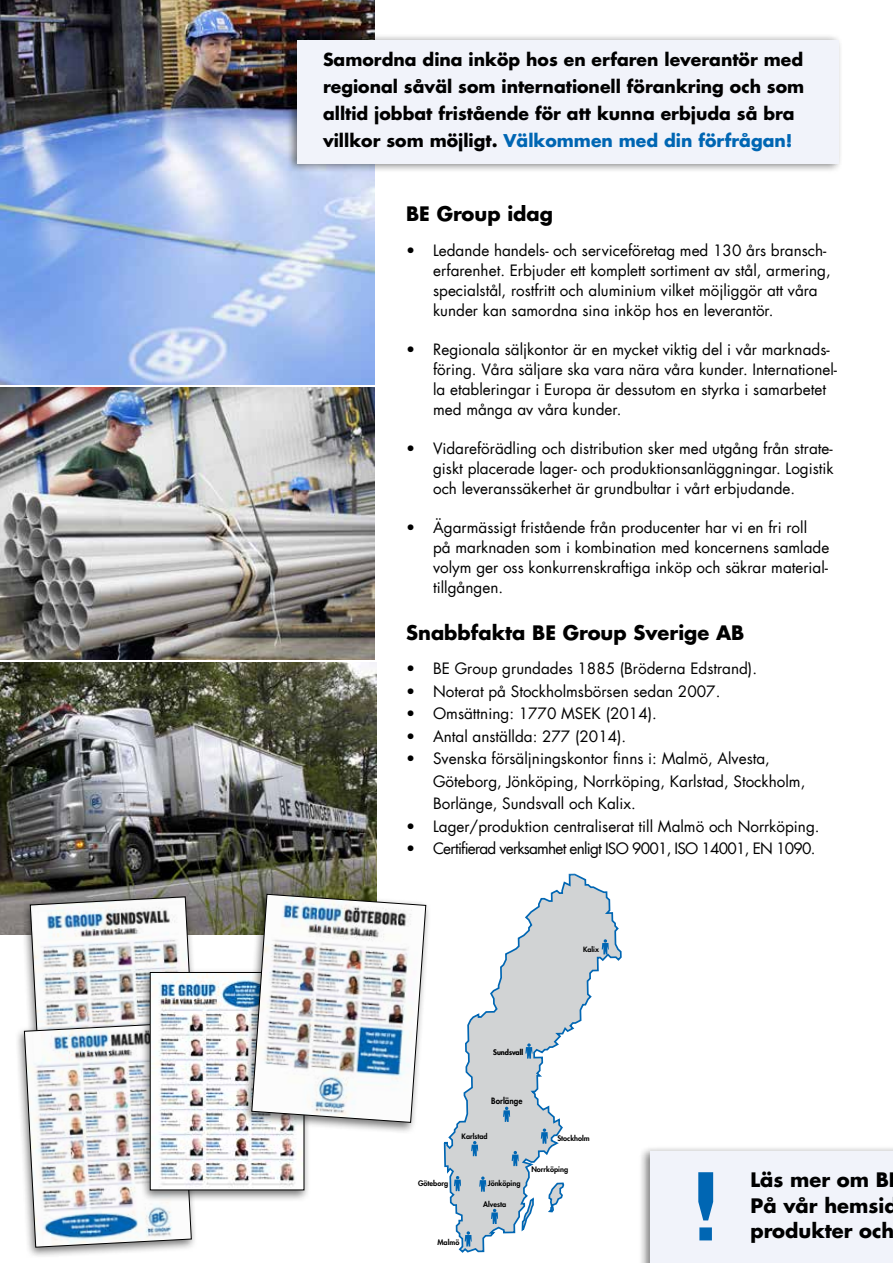
<style>
.page{position:relative;width:893px;height:1263px;background:#fff}
.page>*{position:absolute;margin:0;border:0;box-sizing:border-box;transform-origin:0 0}
.t1{font:102.45px "Knockout HTF70 Full Welterwt";color:#0066b3}
.t2{font:700 19.5px/25.5px "Futura";color:#000}
.t3{font:700 17.25px/27px "Futura";color:#000}
.t4{font:15.3px/19.8px "Futura";color:#000}
.t5{font:15.3px "Futura";letter-spacing:-.05em;color:#000}
.t6{font:800 8.55px "Futura";color:#000;scale:.94 1}
.t7{font:800 7.35px "Futura";color:#000}
.t8{font:800 7.2px "Futura";color:#000}
.s1{color:#0066b3}
</style>
<div class="page">
<svg style="left:443px;top:877px;width:179px;height:376px"></svg>
<svg style="left:546px;top:1181px;width:19px;height:32px"></svg>
<svg style="left:521px;top:1197px;width:14px;height:36px"></svg>
<svg style="left:465px;top:1231px;width:7px;height:15px"></svg>
<svg style="left:454px;top:1176px;width:7px;height:15px"></svg>
<svg style="left:479px;top:1176px;width:7px;height:16px"></svg>
<svg style="left:512px;top:1151px;width:7px;height:15px"></svg>
<svg style="left:541px;top:1128px;width:7px;height:16px"></svg>
<svg style="left:503px;top:1107px;width:7px;height:15px"></svg>
<svg style="left:525px;top:1043px;width:7px;height:15px"></svg>
<svg style="left:471px;top:1141px;width:7px;height:15px"></svg>
<svg style="left:491px;top:1209px;width:7px;height:15px"></svg>
<svg style="left:602px;top:939px;width:7px;height:15px"></svg>
<img style="left:0;top:0;width:374px;height:385px">
<div style="left:286px;top:34px;width:557px;height:140px;background:#000;opacity:.5"></div>
<div style="left:298px;top:40px;width:541px;height:124px;background:#f1f3fa"></div>
<div style="left:638px;top:1145px;width:255px;height:118px;background:#000;opacity:.5"></div>
<div style="left:651px;top:1152px;width:242px;height:111px;background:#f1f3fa"></div>
<img style="left:0;top:388px;width:374px;height:272px">
<img style="left:0;top:663px;width:376px;height:272px">
<div style="left:20px;top:893px;width:183px;height:243px;background:#000;opacity:.54"></div>
<div style="left:14px;top:1019px;width:184px;height:240px;background:#000;opacity:.54"></div>
<img style="left:24px;top:896px;width:173px;height:351px">
<div style="left:140px;top:968px;width:170px;height:234px;background:#000;opacity:.54"></div>
<img style="left:152px;top:974px;width:150px;height:214px">
<div style="left:242px;top:890px;width:190px;height:244px;background:#000;opacity:.54"></div>
<img style="left:251px;top:894px;width:175px;height:229px">
<p class="t3" style="left:323px;top:46px;width:483px">Samordna dina inköp hos en erfaren leverantör med regional såväl som internationell förankring och som alltid jobbat fristående för att kunna erbjuda så bra villkor som möjligt. <span class="s1">Välkommen med din förfrågan!</span></p>
<p class="t2" style="left:406px;top:201px;width:148px">BE Group idag</p>
<p class="t4" style="left:433px;top:241px;width:399px;text-indent:-27px">• Ledande handels- och serviceföretag med 130 års bransch&shy;erfarenhet. Erbjuder ett komplett sortiment av stål, armering, specialstål, rostfritt och aluminium vilket möjliggör att våra kunder kan samordna sina inköp hos en leverantör.</p>
<p class="t4" style="left:433px;top:340px;width:405px;text-indent:-27px">• Regionala säljkontor är en mycket viktig del i vår marknads&shy;föring. Våra säljare ska vara nära våra kunder. Internationel&shy;la etableringar i Europa är dessutom en styrka i samarbetet med många av våra kunder.</p>
<p class="t4" style="left:433px;top:439px;width:402px;text-align:justify;text-indent:-27px">• Vidareförädling och distribution sker med utgång från strate&shy;giskt placerade lager- och produktionsanläggningar. Logistik och leveranssäkerhet är grundbultar i vårt erbjudande.</p>
<p class="t4" style="left:433px;top:518px;width:398px;text-indent:-27px">• Ägarmässigt fristående från producenter har vi en fri roll<br>på marknaden som i kombination med koncernens samlade volym ger oss konkurrenskraftiga inköp och säkrar material&shy;tillgången.</p>
<p class="t2" style="left:406px;top:619px;width:340px">Snabbfakta BE Group Sverige AB</p>
<p class="t4" style="left:406px;top:659px;width:352px">• BE Group grundades 1885 (Bröderna Edstrand).</p>
<p class="t4" style="left:406px;top:681px;width:316px">• Noterat på Stockholmsbörsen sedan 2007.</p>
<p class="t4" style="left:406px;top:704px;width:252px">• Omsättning: 1770 MSEK (2014).</p>
<p class="t4" style="left:406px;top:726px;width:222px">• Antal anställda: 277 (2014).</p>
<p class="t4" style="left:433px;top:747px;width:374px;line-height:22.5px;text-indent:-27px">• Svenska försäljningskontor finns i: Malmö, Alvesta,<br>Göteborg, Jönköping, Norrköping, Karlstad, Stockholm,<br>Borlänge, Sundsvall och Kalix.</p>
<p class="t4" style="left:406px;top:816px;width:415px">• Lager/produktion centraliserat till Malmö och Norrköping.</p>
<p class="t5" style="left:406px;top:839px;width:411px">• Certifierad verksamhet enligt ISO 9001, ISO 14001, EN 1090.</p>
<p class="t8" style="left:583px;top:944px;width:17px">Kalix</p>
<p class="t7" style="left:493px;top:1047px;width:32px">Sundsvall</p>
<p class="t7" style="left:418px;top:1178px;width:32px">Göteborg</p>
<p class="t6" style="left:491px;top:1095px;width:35px">Borlänge</p>
<p class="t8" style="left:461px;top:1131px;width:28px">Karlstad</p>
<p class="t7" style="left:557px;top:1134px;width:34px">Stockholm</p>
<p class="t7" style="left:488px;top:1178px;width:34px">Jönköping</p>
<p class="t7" style="left:531px;top:1165px;width:38px">Norrköping</p>
<p class="t7" style="left:483px;top:1200px;width:25px">Alvesta</p>
<p class="t7" style="left:437px;top:1237px;width:23px">Malmö</p>
<h1 class="t1" style="left:694px;top:1153px;width:24px">!</h1>
<p class="t2" style="left:750px;top:1167px;width:149px">Läs mer om B<br>På vår hemsid produkter och</p>
</div>
